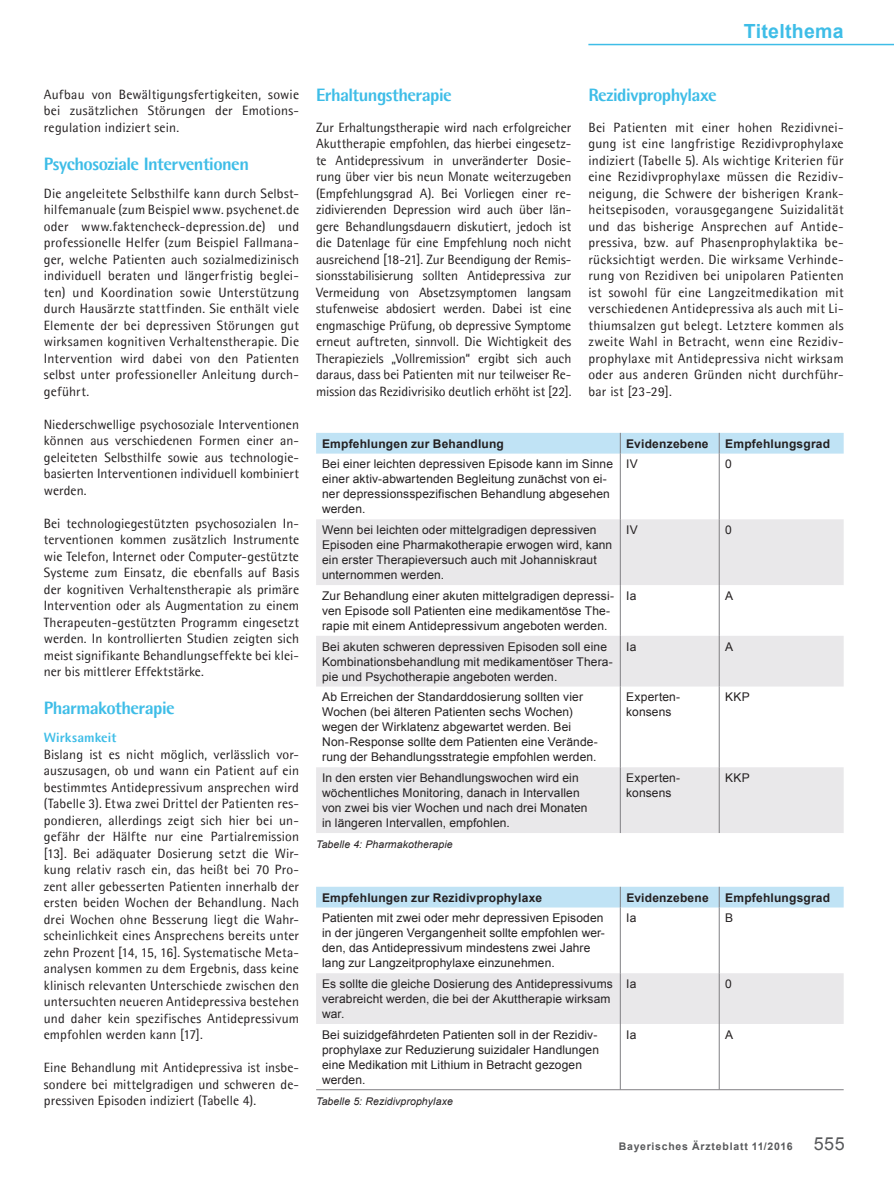
<style>
.page{position:relative;width:894px;height:1190px;background:#fff}
.page>*{position:absolute;margin:0;border:0;box-sizing:border-box;transform-origin:0 0}
.t1{font:700 19.5px "Arial";letter-spacing:.015em;color:#3ebde7}
.t2{font:800 18px "Agfa Rotis Semisans";letter-spacing:-.03em;color:#3ebde7}
.t3{font:13.5px/16.5px "Agfa Rotis Semisans";letter-spacing:.01em;color:#231f20;text-align:justify}
.t4{font:800 13.5px "Agfa Rotis Semisans";letter-spacing:.005em;color:#3ebde7}
.t5{font:12px/15px "Arial";letter-spacing:.01em;color:#231f20}
.t6{font:700 12px "Arial";letter-spacing:.015em;color:#231f20}
.t7{font:italic 10.5px "Arial";letter-spacing:.01em;color:#231f20}
.t8{font:700 10.5px "Arial";letter-spacing:.075em;color:#58595b}
.s1{font-weight:400;font-size:18px}
</style>
<div class="page">
<hr style="left:588px;top:44px;width:305px;height:1px;background:#3ebde7">
<svg style="left:316px;top:519px;width:527px;height:314px;fill:#e9e8ea"></svg>
<div style="left:316px;top:433px;width:527px;height:21px;background:#c0e3f5"></div>
<hr style="left:620px;top:454px;width:1px;height:65px;background:#807f83">
<hr style="left:719px;top:454px;width:1px;height:65px;background:#807f83">
<hr style="left:620px;top:519px;width:1px;height:66px;background:#807f83">
<hr style="left:719px;top:519px;width:1px;height:66px;background:#807f83">
<hr style="left:620px;top:585px;width:1px;height:51px;background:#807f83">
<hr style="left:719px;top:585px;width:1px;height:51px;background:#807f83">
<hr style="left:620px;top:636px;width:1px;height:51px;background:#807f83">
<hr style="left:719px;top:636px;width:1px;height:51px;background:#807f83">
<hr style="left:620px;top:687px;width:1px;height:80px;background:#807f83">
<hr style="left:719px;top:687px;width:1px;height:80px;background:#807f83">
<hr style="left:620px;top:767px;width:1px;height:66px;background:#807f83">
<hr style="left:719px;top:767px;width:1px;height:66px;background:#807f83">
<div style="left:316px;top:973px;width:527px;height:51px;background:#e9e8ea"></div>
<div style="left:316px;top:887px;width:527px;height:20px;background:#c0e3f5"></div>
<hr style="left:620px;top:907px;width:1px;height:66px;background:#807f83">
<hr style="left:719px;top:907px;width:1px;height:66px;background:#807f83">
<hr style="left:620px;top:973px;width:1px;height:51px;background:#807f83">
<hr style="left:719px;top:973px;width:1px;height:51px;background:#807f83">
<hr style="left:620px;top:1024px;width:1px;height:66px;background:#807f83">
<hr style="left:719px;top:1024px;width:1px;height:66px;background:#807f83">
<hr style="left:316px;top:1089px;width:527px;height:1px;background:#807f83">
<h1 class="t1" style="left:743px;top:20px;width:101px">Titelthema</h1>
<p class="t3" style="left:44px;top:86px;width:257px">Aufbau von Bewältigungsfertigkeiten, sowie bei zusätzlichen Störungen der Emotions&shy;regulation indiziert sein.</p>
<h2 class="t2" style="left:44px;top:152px;width:207px">Psychosoziale Interventionen</h2>
<p class="t3" style="left:44px;top:185px;width:257px">Die angeleitete Selbsthilfe kann durch Selbst&shy;hilfemanuale (zum Beispiel www. psychenet.de oder www.faktencheck-depression.de) und professionelle Helfer (zum Beispiel Fallmana&shy;ger, welche Patienten auch sozialmedizinisch individuell beraten und längerfristig beglei&shy;ten) und Koordination sowie Unterstützung durch Hausärzte stattfinden. Sie enthält viele Elemente der bei depressiven Störungen gut wirksamen kognitiven Verhaltenstherapie. Die Intervention wird dabei von den Patienten selbst unter professioneller Anleitung durch&shy;geführt.</p>
<p class="t3" style="left:44px;top:416px;width:257px">Niederschwellige psychosoziale Interventionen können aus verschiedenen Formen einer an&shy;geleiteten Selbsthilfe sowie aus technologie&shy;basierten Interventionen individuell kombiniert werden.</p>
<p class="t3" style="left:44px;top:515px;width:257px">Bei technologiegestützten psychosozialen In&shy;terventionen kommen zusätzlich Instrumente wie Telefon, Internet oder Computer-gestützte Systeme zum Einsatz, die ebenfalls auf Basis der kognitiven Verhaltenstherapie als primäre Intervention oder als Augmentation zu einem Therapeuten-gestützten Programm eingesetzt werden. In kontrollierten Studien zeigten sich meist signifikante Behandlungseffekte bei klei&shy;ner bis mittlerer Effektstärke.</p>
<h2 class="t2" style="left:44px;top:697px;width:132px">Pharmakotherapie</h2>
<p class="t4" style="left:44px;top:729px;width:74px">Wirksamkeit</p>
<p class="t3" style="left:44px;top:746px;width:257px">Bislang ist es nicht möglich, verlässlich vor&shy;auszusagen, ob und wann ein Patient auf ein bestimmtes Antidepressivum ansprechen wird (Tabelle 3). Etwa zwei Drittel der Patienten res&shy;pondieren, allerdings zeigt sich hier bei un&shy;gefähr der Hälfte nur eine Partialremission [13]. Bei adäquater Dosierung setzt die Wir&shy;kung relativ rasch ein, das heißt bei 70 Pro&shy;zent aller gebesserten Patienten innerhalb der ersten beiden Wochen der Behandlung. Nach drei Wochen ohne Besserung liegt die Wahr&shy;scheinlichkeit eines Ansprechens bereits unter zehn Prozent [14, 15, 16]. Systematische Meta&shy;analysen kommen zu dem Ergebnis, dass keine klinisch relevanten Unterschiede zwischen den untersuchten neueren Antidepressiva bestehen und daher kein spezifisches Antidepressivum empfohlen werden kann [17].</p>
<p class="t3" style="left:44px;top:1059px;width:257px">Eine Behandlung mit Antidepressiva ist insbe&shy;sondere bei mittelgradigen und schweren de&shy;pressiven Episoden indiziert (Tabelle 4).</p>
<h2 class="t2" style="left:316px;top:84px;width:137px">Erhaltungstherapie</h2>
<p class="t3" style="left:316px;top:119px;width:257px">Zur Erhaltungstherapie wird nach erfolgreicher Akuttherapie empfohlen, das hierbei eingesetz&shy;te Antidepressivum in unveränderter Dosie&shy;rung über vier bis neun Monate weiterzugeben (Empfehlungsgrad A). Bei Vorliegen einer re&shy;zidivierenden Depression wird auch über län&shy;gere Behandlungsdauern diskutiert, jedoch ist die Datenlage für eine Empfehlung noch nicht ausreichend [18-21]. Zur Beendigung der Remis&shy;sionsstabilisierung sollten Antidepressiva zur Vermeidung von Absetzsymptomen langsam stufenweise abdosiert werden. Dabei ist eine engmaschige Prüfung, ob depressive Symptome erneut auftreten, sinnvoll. Die Wichtigkeit des Therapieziels „Vollremission“ ergibt sich auch daraus, dass bei Patienten mit nur teilweiser Re&shy;mission das Rezidivrisiko deutlich erhöht ist [22].</p>
<h2 class="t2" style="left:588px;top:84px;width:130px">Rezidivprophylaxe</h2>
<p class="t3" style="left:588px;top:119px;width:257px">Bei Patienten mit einer hohen Rezidivnei&shy;gung ist eine langfristige Rezidivprophylaxe indiziert (Tabelle 5). Als wichtige Kriterien für eine Rezidivprophylaxe müssen die Rezidiv&shy;neigung, die Schwere der bisherigen Krank&shy;heitsepisoden, vorausgegangene Suizidalität und das bisherige Ansprechen auf Antide&shy;pressiva, bzw. auf Phasenprophylaktika be&shy;rücksichtigt werden. Die wirksame Verhinde&shy;rung von Rezidiven bei unipolaren Patienten ist sowohl für eine Langzeitmedikation mit verschiedenen Antidepressiva als auch mit Li&shy;thiumsalzen gut belegt. Letztere kommen als zweite Wahl in Betracht, wenn eine Rezidiv&shy;prophylaxe mit Antidepressiva nicht wirksam oder aus anderen Gründen nicht durchführ&shy;bar ist [23-29].</p>
<p class="t6" style="left:322px;top:437px;width:183px">Empfehlungen zur Behandlung</p>
<p class="t6" style="left:626px;top:437px;width:84px">Evidenzebene</p>
<p class="t6" style="left:725px;top:437px;width:106px">Empfehlungsgrad</p>
<p class="t5" style="left:322px;top:457px;width:292px">Bei einer leichten depressiven Episode kann im Sinne einer aktiv-abwartenden Begleitung zunächst von ei&shy;ner depressionsspezifischen Behandlung abgesehen werden.</p>
<p class="t5" style="left:626px;top:457px;width:13px">IV</p>
<p class="t5" style="left:725px;top:457px;width:8px">0</p>
<p class="t5" style="left:322px;top:522px;width:291px">Wenn bei leichten oder mittelgradigen depressiven Episoden eine Pharmakotherapie erwogen wird, kann ein erster Therapieversuch auch mit Johanniskraut unternommen werden.</p>
<p class="t5" style="left:626px;top:522px;width:13px">IV</p>
<p class="t5" style="left:725px;top:522px;width:8px">0</p>
<p class="t5" style="left:322px;top:588px;width:293px">Zur Behandlung einer akuten mittelgradigen depressi&shy;ven Episode soll Patienten eine medikamentöse The&shy;rapie mit einem Antidepressivum angeboten werden.</p>
<p class="t5" style="left:626px;top:588px;width:12px">Ia</p>
<p class="t5" style="left:725px;top:588px;width:10px">A</p>
<p class="t5" style="left:322px;top:639px;width:292px">Bei akuten schweren depressiven Episoden soll eine<br>Kombinationsbehandlung mit medikamentöser Thera&shy;pie und Psychotherapie angeboten werden.</p>
<p class="t5" style="left:626px;top:639px;width:12px">Ia</p>
<p class="t5" style="left:725px;top:639px;width:10px">A</p>
<p class="t5" style="left:322px;top:690px;width:277px">Ab Erreichen der Standarddosierung sollten vier Wochen (bei älteren Patienten sechs Wochen) wegen der Wirklatenz abgewartet werden. Bei Non-Response sollte dem Patienten eine Verände&shy;rung der Behandlungsstrategie empfohlen werden.</p>
<p class="t5" style="left:626px;top:690px;width:55px">Experten&shy;konsens</p>
<p class="t5" style="left:725px;top:690px;width:26px">KKP</p>
<p class="t5" style="left:322px;top:770px;width:267px">In den ersten vier Behandlungswochen wird ein wöchentliches Monitoring, danach in Intervallen von zwei bis vier Wochen und nach drei Monaten in längeren Intervallen, empfohlen.</p>
<p class="t5" style="left:626px;top:770px;width:55px">Experten&shy;konsens</p>
<p class="t5" style="left:725px;top:770px;width:26px">KKP</p>
<p class="t7" style="left:316px;top:839px;width:138px">Tabelle 4: Pharmakotherapie</p>
<p class="t6" style="left:322px;top:891px;width:221px">Empfehlungen zur Rezidivprophylaxe</p>
<p class="t6" style="left:626px;top:891px;width:84px">Evidenzebene</p>
<p class="t6" style="left:725px;top:891px;width:106px">Empfehlungsgrad</p>
<p class="t5" style="left:322px;top:911px;width:284px">Patienten mit zwei oder mehr depressiven Episoden in der jüngeren Vergangenheit sollte empfohlen wer&shy;den, das Antidepressivum mindestens zwei Jahre lang zur Langzeitprophylaxe einzunehmen.</p>
<p class="t5" style="left:626px;top:911px;width:12px">Ia</p>
<p class="t5" style="left:725px;top:911px;width:10px">B</p>
<p class="t5" style="left:322px;top:976px;width:292px">Es sollte die gleiche Dosierung des Antidepressivums verabreicht werden, die bei der Akuttherapie wirksam war.</p>
<p class="t5" style="left:626px;top:976px;width:12px">Ia</p>
<p class="t5" style="left:725px;top:976px;width:8px">0</p>
<p class="t5" style="left:322px;top:1027px;width:278px">Bei suizidgefährdeten Patienten soll in der Rezidiv&shy;prophylaxe zur Reduzierung suizidaler Handlungen eine Medikation mit Lithium in Betracht gezogen werden.</p>
<p class="t5" style="left:626px;top:1027px;width:12px">Ia</p>
<p class="t5" style="left:725px;top:1027px;width:10px">A</p>
<p class="t7" style="left:316px;top:1095px;width:138px">Tabelle 5: Rezidivprophylaxe</p>
<p class="t8" style="left:619px;top:1140px;width:227px">Bayerisches Ärzteblatt 11/2016 <span class="s1">555</span></p>
</div>
